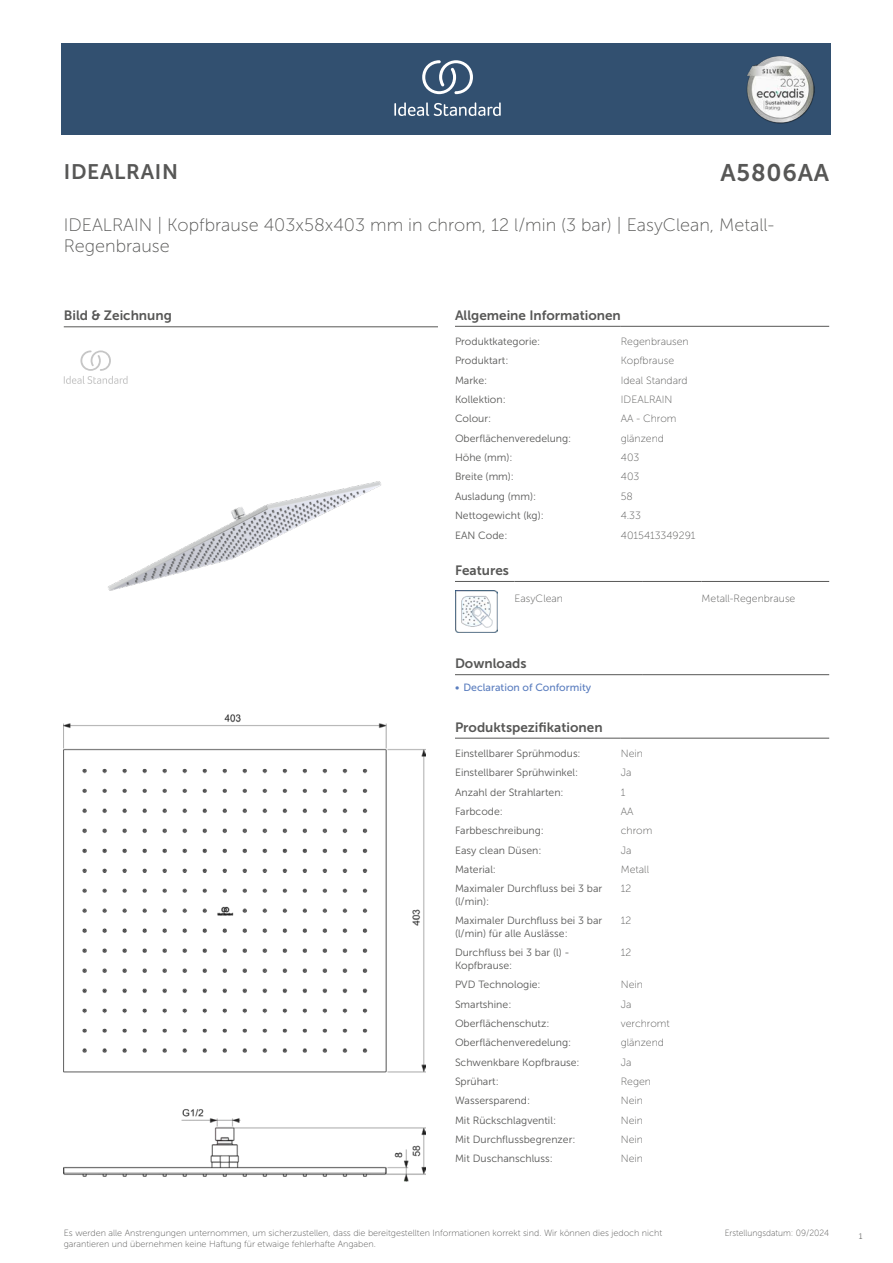
<style>
.page{position:relative;width:893px;height:1263px;background:#fff}
.page>*{position:absolute;margin:0;border:0;box-sizing:border-box;transform-origin:0 0}
.t1{font:24px "Museo Sans 700";letter-spacing:.035em;color:#575756}
.t2{font:21px "Museo Sans 700";letter-spacing:.035em;color:#575756}
.t3{font:18px/21.6px "Museo Sans 100";color:#575756}
.t4{font:13.5px "Museo Sans 700";color:#575756}
.t5{font:10.5px/12.6px "Museo Sans 300";color:#575756}
.t6{font:10.5px "Museo Sans 100";color:#575756}
.t7{font:10.5px "Museo Sans 500";color:#5b7ebf}
.t8{font:9px/10.8px "Museo Sans 100";color:#575756}
.t9{font:9px "Museo Sans 100";color:#575756;scale:.95 1}
.t10{font:300 9px "Calibri";color:#575756;scale:.95 1}
</style>
<div class="page">
<div style="left:62px;top:43px;width:769px;height:91px;background:#325070"></div>
<hr style="left:455px;top:326px;width:166px;height:1px;background:#575756">
<hr style="left:621px;top:326px;width:208px;height:1px;background:#575756">
<hr style="left:455px;top:581px;width:59px;height:1px;background:#575756">
<hr style="left:514px;top:581px;width:128px;height:1px;background:#575756">
<hr style="left:642px;top:581px;width:60px;height:1px;background:#575756">
<hr style="left:702px;top:581px;width:127px;height:1px;background:#575756">
<img style="left:455px;top:590px;width:42px;height:43px">
<hr style="left:455px;top:674px;width:187px;height:1px;background:#575756">
<hr style="left:642px;top:674px;width:187px;height:1px;background:#575756">
<hr style="left:455px;top:738px;width:166px;height:1px;background:#575756">
<hr style="left:621px;top:738px;width:208px;height:1px;background:#575756">
<img style="left:64px;top:714px;width:361px;height:467px">
<hr style="left:64px;top:327px;width:374px;height:1px;background:#575756">
<svg style="left:64px;top:350px;width:64px;height:34px"></svg>
<img style="left:108px;top:481px;width:273px;height:110px">
<svg style="left:394px;top:102px;width:107px;height:14px"></svg>
<svg style="left:422px;top:60px;width:51px;height:34px"></svg>
<img style="left:746px;top:56px;width:68px;height:67px">
<h2 class="t2" style="left:64px;top:160px;width:116px">IDEALRAIN</h2>
<h1 class="t1" style="left:720px;top:160px;width:110px">A5806AA</h1>
<h3 class="t3" style="left:64px;top:214px;width:712px">IDEALRAIN | Kopfbrause 403x58x403 mm in chrom, 12 l/min (3 bar) | EasyClean, Metall-<br>Regenbrause</h3>
<p class="t4" style="left:64px;top:308px;width:110px">Bild &amp; Zeichnung</p>
<p class="t4" style="left:455px;top:308px;width:167px">Allgemeine Informationen</p>
<p class="t5" style="left:455px;top:335px;width:87px">Produktkategorie:</p>
<p class="t6" style="left:621px;top:336px;width:69px">Regenbrausen</p>
<p class="t5" style="left:455px;top:354px;width:55px">Produktart:</p>
<p class="t6" style="left:621px;top:355px;width:55px">Kopfbrause</p>
<p class="t5" style="left:455px;top:374px;width:34px">Marke:</p>
<p class="t6" style="left:621px;top:374px;width:68px">Ideal Standard</p>
<p class="t5" style="left:455px;top:393px;width:52px">Kollektion:</p>
<p class="t6" style="left:621px;top:394px;width:53px">IDEALRAIN</p>
<p class="t5" style="left:455px;top:413px;width:38px">Colour:</p>
<p class="t6" style="left:621px;top:413px;width:57px">AA - Chrom</p>
<p class="t5" style="left:455px;top:432px;width:118px">Oberflächenveredelung:</p>
<p class="t6" style="left:621px;top:433px;width:45px">glänzend</p>
<p class="t5" style="left:455px;top:451px;width:59px">Höhe (mm):</p>
<p class="t6" style="left:621px;top:452px;width:20px">403</p>
<p class="t5" style="left:455px;top:471px;width:61px">Breite (mm):</p>
<p class="t6" style="left:621px;top:471px;width:20px">403</p>
<p class="t5" style="left:455px;top:490px;width:83px">Ausladung (mm):</p>
<p class="t6" style="left:621px;top:491px;width:14px">58</p>
<p class="t5" style="left:455px;top:509px;width:90px">Nettogewicht (kg):</p>
<p class="t6" style="left:621px;top:510px;width:22px">4.33</p>
<p class="t5" style="left:455px;top:529px;width:54px">EAN Code:</p>
<p class="t6" style="left:621px;top:529px;width:76px">4015413349291</p>
<p class="t4" style="left:455px;top:563px;width:55px">Features</p>
<p class="t6" style="left:514px;top:593px;width:50px">EasyClean</p>
<p class="t6" style="left:702px;top:593px;width:95px">Metall-Regenbrause</p>
<p class="t4" style="left:455px;top:656px;width:73px">Downloads</p>
<p class="t7" style="left:455px;top:682px;width:138px">• Declaration of Conformity</p>
<p class="t4" style="left:455px;top:720px;width:149px">Produktspezifikationen</p>
<p class="t5" style="left:455px;top:747px;width:127px">Einstellbarer Sprühmodus:</p>
<p class="t6" style="left:621px;top:748px;width:24px">Nein</p>
<p class="t5" style="left:455px;top:766px;width:125px">Einstellbarer Sprühwinkel:</p>
<p class="t6" style="left:621px;top:767px;width:12px">Ja</p>
<p class="t5" style="left:455px;top:786px;width:110px">Anzahl der Strahlarten:</p>
<p class="t6" style="left:621px;top:786px;width:6px">1</p>
<p class="t5" style="left:455px;top:805px;width:49px">Farbcode:</p>
<p class="t6" style="left:621px;top:806px;width:14px">AA</p>
<p class="t5" style="left:455px;top:824px;width:90px">Farbbeschreibung:</p>
<p class="t6" style="left:621px;top:825px;width:33px">chrom</p>
<p class="t5" style="left:455px;top:844px;width:88px">Easy clean Düsen:</p>
<p class="t6" style="left:621px;top:844px;width:12px">Ja</p>
<p class="t5" style="left:455px;top:863px;width:43px">Material:</p>
<p class="t6" style="left:621px;top:864px;width:30px">Metall</p>
<p class="t5" style="left:455px;top:882px;width:149px">Maximaler Durchfluss bei 3 bar (l/min):</p>
<p class="t6" style="left:621px;top:883px;width:12px">12</p>
<p class="t5" style="left:455px;top:914px;width:149px">Maximaler Durchfluss bei 3 bar (l/min) für alle Auslässe:</p>
<p class="t6" style="left:621px;top:915px;width:12px">12</p>
<p class="t5" style="left:455px;top:946px;width:116px">Durchfluss bei 3 bar (l) -<br>Kopfbrause:</p>
<p class="t6" style="left:621px;top:947px;width:12px">12</p>
<p class="t5" style="left:455px;top:978px;width:87px">PVD Technologie:</p>
<p class="t6" style="left:621px;top:979px;width:24px">Nein</p>
<p class="t5" style="left:455px;top:998px;width:58px">Smartshine:</p>
<p class="t6" style="left:621px;top:998px;width:12px">Ja</p>
<p class="t5" style="left:455px;top:1017px;width:96px">Oberflächenschutz:</p>
<p class="t6" style="left:621px;top:1018px;width:50px">verchromt</p>
<p class="t5" style="left:455px;top:1036px;width:118px">Oberflächenveredelung:</p>
<p class="t6" style="left:621px;top:1037px;width:45px">glänzend</p>
<p class="t5" style="left:455px;top:1056px;width:126px">Schwenkbare Kopfbrause:</p>
<p class="t6" style="left:621px;top:1056px;width:12px">Ja</p>
<p class="t5" style="left:455px;top:1075px;width:45px">Sprühart:</p>
<p class="t6" style="left:621px;top:1076px;width:32px">Regen</p>
<p class="t5" style="left:455px;top:1094px;width:77px">Wassersparend:</p>
<p class="t6" style="left:621px;top:1095px;width:24px">Nein</p>
<p class="t5" style="left:455px;top:1114px;width:103px">Mit Rückschlagventil:</p>
<p class="t6" style="left:621px;top:1114px;width:24px">Nein</p>
<p class="t5" style="left:455px;top:1133px;width:122px">Mit Durchflussbegrenzer:</p>
<p class="t6" style="left:621px;top:1134px;width:24px">Nein</p>
<p class="t5" style="left:455px;top:1152px;width:99px">Mit Duschanschluss:</p>
<p class="t6" style="left:621px;top:1153px;width:24px">Nein</p>
<p class="t8" style="left:64px;top:1227px;width:600px">Es werden alle Anstrengungen unternommen, um sicherzustellen, dass die bereitgestellten Informationen korrekt sind. Wir können dies jedoch nicht garantieren und übernehmen keine Haftung für etwaige fehlerhafte Angaben.</p>
<p class="t9" style="left:725px;top:1228px;width:111px">Erstellungsdatum: 09/2024</p>
<p class="t10" style="left:858px;top:1230px;width:6px">1</p>
</div>
